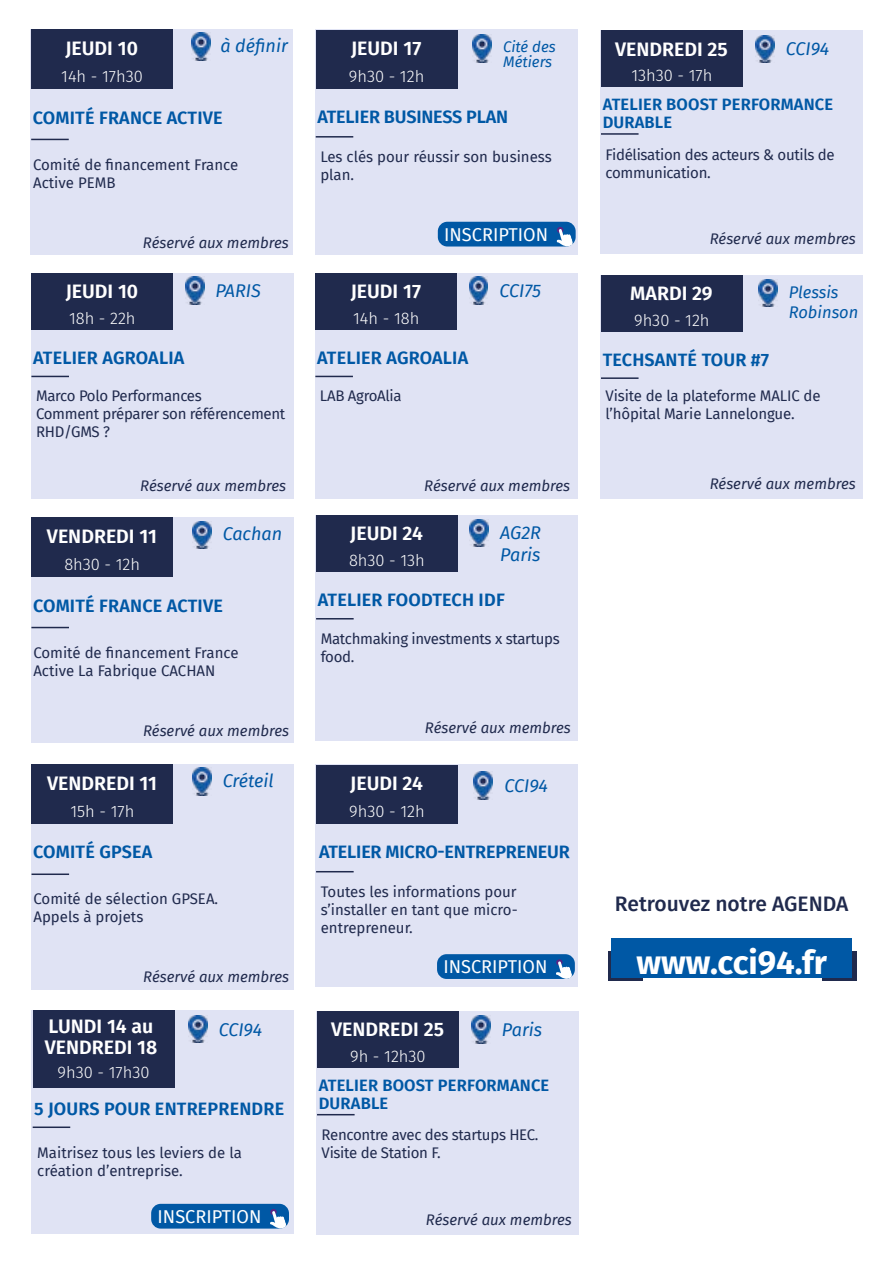
<style>
.page{position:relative;width:893px;height:1263px;background:#fff}
.page>*{position:absolute;margin:0;border:0;box-sizing:border-box;transform-origin:0 0}
.t1{font:700 33px "Fira Sans";color:#fff}
.t2{font:500 21px "Fira Sans";color:#202a4d}
.t3{font:600 19.5px/21px "Fira Sans";color:#fff}
.t4{font:18.15px "Fira Sans";color:#fff}
.t5{font:600 18px "Fira Sans";letter-spacing:.01em;color:#0058a5}
.t6{font:italic 18px/21.6px "Fira Sans";color:#0058a5}
.t7{font:600 18px "Fira Sans";letter-spacing:-.01em;color:#0058a5}
.t8{font:300 16.5px "Fira Sans";color:#fff}
.t9{font:600 16.5px/18px "Fira Sans";letter-spacing:.01em;color:#0058a5}
.t10{font:italic 16.5px/19.8px "Fira Sans";color:#0058a5}
.t11{font:15px/18px "Fira Sans";letter-spacing:-.01em;color:#202a4d}
.t12{font:italic 15px "Fira Sans";color:#202a4d}
.t13{font:italic 15px/15px "Fira Sans";color:#0058a5}
</style>
<div class="page">
<svg style="left:608px;top:951px;width:34px;height:30px"></svg>
<div style="left:822px;top:951px;width:35px;height:30px;background:#202a4d"></div>
<div style="left:612px;top:938px;width:240px;height:39px;background:#0058a5"></div>
<div style="left:315px;top:765px;width:263px;height:221px;background:#e0e3f4"></div>
<div style="left:316px;top:765px;width:142px;height:58px;background:#202a4d"></div>
<hr style="left:316px;top:871px;width:38px;height:1px;background:#202a4d">
<div style="left:437px;top:954px;width:138px;height:25px;background:#0058a5;border-radius:10px"></div>
<svg style="left:556px;top:959px;width:16px;height:20px"></svg>
<img style="left:474px;top:771px;width:19px;height:28px">
<div style="left:31px;top:1011px;width:263px;height:223px;background:#e0e3f4"></div>
<div style="left:33px;top:1010px;width:141px;height:77px;background:#202a4d"></div>
<hr style="left:33px;top:1126px;width:37px;height:2px;background:#202a4d">
<div style="left:151px;top:1204px;width:138px;height:24px;background:#0058a5;border-radius:10px"></div>
<svg style="left:270px;top:1209px;width:16px;height:19px"></svg>
<img style="left:188px;top:1015px;width:19px;height:28px">
<div style="left:31px;top:518px;width:263px;height:225px;background:#e0e3f4"></div>
<div style="left:31px;top:518px;width:142px;height:59px;background:#202a4d"></div>
<hr style="left:31px;top:627px;width:38px;height:1px;background:#202a4d">
<img style="left:192px;top:521px;width:19px;height:28px">
<div style="left:316px;top:1011px;width:263px;height:224px;background:#e0e3f4"></div>
<div style="left:317px;top:1011px;width:142px;height:57px;background:#202a4d"></div>
<hr style="left:317px;top:1114px;width:38px;height:1px;background:#202a4d">
<img style="left:471px;top:1016px;width:19px;height:27px">
<div style="left:600px;top:30px;width:263px;height:224px;background:#e0e3f4"></div>
<div style="left:601px;top:30px;width:142px;height:57px;background:#202a4d"></div>
<hr style="left:601px;top:133px;width:38px;height:2px;background:#202a4d">
<img style="left:755px;top:35px;width:19px;height:28px">
<div style="left:600px;top:275px;width:263px;height:223px;background:#e0e3f4"></div>
<div style="left:601px;top:275px;width:142px;height:57px;background:#202a4d"></div>
<hr style="left:601px;top:377px;width:38px;height:2px;background:#202a4d">
<img style="left:758px;top:279px;width:19px;height:28px">
<div style="left:315px;top:273px;width:263px;height:225px;background:#e0e3f4"></div>
<div style="left:315px;top:273px;width:142px;height:57px;background:#202a4d"></div>
<hr style="left:315px;top:376px;width:38px;height:1px;background:#202a4d">
<img style="left:469px;top:277px;width:19px;height:27px">
<div style="left:315px;top:515px;width:263px;height:226px;background:#e0e3f4"></div>
<div style="left:316px;top:515px;width:142px;height:57px;background:#202a4d"></div>
<hr style="left:316px;top:618px;width:38px;height:1px;background:#202a4d">
<img style="left:470px;top:519px;width:19px;height:28px">
<div style="left:31px;top:273px;width:263px;height:225px;background:#e0e3f4"></div>
<div style="left:31px;top:273px;width:142px;height:57px;background:#202a4d"></div>
<hr style="left:31px;top:376px;width:38px;height:1px;background:#202a4d">
<img style="left:185px;top:277px;width:19px;height:27px">
<div style="left:30px;top:30px;width:263px;height:225px;background:#e0e3f4"></div>
<div style="left:31px;top:30px;width:142px;height:59px;background:#202a4d"></div>
<hr style="left:31px;top:139px;width:38px;height:1px;background:#202a4d">
<img style="left:192px;top:33px;width:19px;height:28px">
<div style="left:31px;top:765px;width:263px;height:225px;background:#e0e3f4"></div>
<div style="left:32px;top:765px;width:141px;height:59px;background:#202a4d"></div>
<hr style="left:32px;top:873px;width:37px;height:2px;background:#202a4d">
<img style="left:192px;top:768px;width:19px;height:27px">
<div style="left:315px;top:30px;width:263px;height:225px;background:#e0e3f4"></div>
<div style="left:316px;top:30px;width:141px;height:59px;background:#202a4d"></div>
<hr style="left:316px;top:136px;width:37px;height:2px;background:#202a4d">
<div style="left:438px;top:222px;width:138px;height:24px;background:#0058a5;border-radius:10px"></div>
<svg style="left:557px;top:227px;width:16px;height:19px"></svg>
<img style="left:473px;top:35px;width:18px;height:27px">
<p class="t6" style="left:220px;top:35px;width:69px">à définir</p>
<h3 class="t3" style="left:65px;top:37px;width:74px">JEUDI 10</h3>
<p class="t8" style="left:61px;top:65px;width:83px">14h - 17h30</p>
<p class="t5" style="left:33px;top:102px;width:191px">COMITÉ FRANCE ACTIVE</p>
<p class="t11" style="left:33px;top:155px;width:207px">Comité de financement France<br>Active PEMB</p>
<p class="t13" style="left:503px;top:39px;width:54px">Cité des<br>Métiers</p>
<h3 class="t3" style="left:351px;top:37px;width:72px">JEUDI 17</h3>
<p class="t8" style="left:349px;top:64px;width:77px">9h30 - 12h</p>
<p class="t7" style="left:317px;top:102px;width:192px">ATELIER BUSINESS PLAN</p>
<p class="t11" style="left:320px;top:147px;width:233px">Les clés pour réussir son business plan.</p>
<h3 class="t3" style="left:615px;top:37px;width:114px">VENDREDI 25</h3>
<p class="t8" style="left:631px;top:64px;width:83px">13h30 - 17h</p>
<p class="t9" style="left:603px;top:95px;width:232px">ATELIER BOOST PERFORMANCE<br>DURABLE</p>
<p class="t11" style="left:606px;top:145px;width:231px">Fidélisation des acteurs &amp; outils de communication.</p>
<p class="t6" style="left:786px;top:38px;width:45px">CCI94</p>
<p class="t12" style="left:143px;top:231px;width:147px">Réservé aux membres</p>
<p class="t4" style="left:444px;top:221px;width:105px">INSCRIPTION</p>
<p class="t12" style="left:710px;top:228px;width:147px">Réservé aux membres</p>
<p class="t6" style="left:216px;top:280px;width:47px">PARIS</p>
<h3 class="t3" style="left:66px;top:280px;width:74px">JEUDI 10</h3>
<p class="t8" style="left:69px;top:306px;width:68px">18h - 22h</p>
<p class="t5" style="left:33px;top:343px;width:153px">ATELIER AGROALIA</p>
<p class="t11" style="left:36px;top:387px;width:251px">Marco Polo Performances<br>Comment préparer son référencement<br>RHD/GMS ?</p>
<h3 class="t3" style="left:351px;top:280px;width:72px">JEUDI 17</h3>
<p class="t8" style="left:353px;top:306px;width:68px">14h - 18h</p>
<p class="t5" style="left:317px;top:343px;width:153px">ATELIER AGROALIA</p>
<p class="t11" style="left:320px;top:387px;width:83px">LAB AgroAlia</p>
<p class="t6" style="left:500px;top:280px;width:43px">CCI75</p>
<p class="t10" style="left:789px;top:282px;width:71px">Plessis<br>Robinson</p>
<h3 class="t3" style="left:630px;top:281px;width:84px">MARDI 29</h3>
<p class="t8" style="left:634px;top:308px;width:77px">9h30 - 12h</p>
<p class="t5" style="left:603px;top:344px;width:168px">TECHSANTÉ TOUR #7</p>
<p class="t11" style="left:606px;top:386px;width:216px">Visite de la plateforme MALIC de l’hôpital Marie Lannelongue.</p>
<p class="t12" style="left:140px;top:475px;width:147px">Réservé aux membres</p>
<p class="t12" style="left:424px;top:475px;width:147px">Réservé aux membres</p>
<p class="t12" style="left:710px;top:472px;width:147px">Réservé aux membres</p>
<p class="t6" style="left:223px;top:523px;width:61px">Cachan</p>
<h3 class="t3" style="left:47px;top:525px;width:111px">VENDREDI 11</h3>
<p class="t8" style="left:64px;top:553px;width:77px">8h30 - 12h</p>
<p class="t5" style="left:33px;top:591px;width:191px">COMITÉ FRANCE ACTIVE</p>
<p class="t11" style="left:33px;top:643px;width:207px">Comité de financement France<br>Active La Fabrique CACHAN</p>
<p class="t6" style="left:500px;top:522px;width:42px">AG2R<br>Paris</p>
<h3 class="t3" style="left:350px;top:522px;width:74px">JEUDI 24</h3>
<p class="t8" style="left:349px;top:549px;width:77px">8h30 - 13h</p>
<p class="t5" style="left:318px;top:585px;width:189px">ATELIER FOODTECH IDF</p>
<p class="t11" style="left:321px;top:629px;width:241px">Matchmaking investments x startups food.</p>
<p class="t12" style="left:143px;top:719px;width:147px">Réservé aux membres</p>
<p class="t12" style="left:425px;top:717px;width:147px">Réservé aux membres</p>
<p class="t6" style="left:223px;top:769px;width:52px">Créteil</p>
<h3 class="t3" style="left:47px;top:771px;width:111px">VENDREDI 11</h3>
<p class="t8" style="left:70px;top:799px;width:65px">15h - 17h</p>
<p class="t5" style="left:33px;top:837px;width:121px">COMITÉ GPSEA</p>
<p class="t11" style="left:33px;top:890px;width:186px">Comité de sélection GPSEA.<br>Appels à projets</p>
<p class="t12" style="left:143px;top:966px;width:147px">Réservé aux membres</p>
<h3 class="t3" style="left:350px;top:771px;width:74px">JEUDI 24</h3>
<p class="t8" style="left:349px;top:799px;width:77px">9h30 - 12h</p>
<p class="t7" style="left:319px;top:837px;width:252px">ATELIER MICRO-ENTREPRENEUR</p>
<p class="t11" style="left:321px;top:882px;width:199px;text-align:justify">Toutes les informations pour s’installer en tant que micro&shy;entrepreneur.</p>
<p class="t4" style="left:443px;top:953px;width:105px">INSCRIPTION</p>
<p class="t6" style="left:504px;top:774px;width:45px">CCI94</p>
<h2 class="t2" style="left:615px;top:887px;width:235px">Retrouvez notre AGENDA</h2>
<h1 class="t1" style="left:636px;top:934px;width:192px">www.cci94.fr</h1>
<h3 class="t3" style="left:45px;top:1014px;width:114px">LUNDI 14 au<br>VENDREDI 18</h3>
<p class="t8" style="left:58px;top:1061px;width:93px">9h30 - 17h30</p>
<p class="t5" style="left:34px;top:1093px;width:251px">5 JOURS POUR ENTREPRENDRE</p>
<p class="t11" style="left:37px;top:1143px;width:206px">Maitrisez tous les leviers de la création d’entreprise.</p>
<p class="t4" style="left:158px;top:1203px;width:105px">INSCRIPTION</p>
<p class="t6" style="left:219px;top:1018px;width:45px">CCI94</p>
<p class="t6" style="left:502px;top:1018px;width:42px">Paris</p>
<h3 class="t3" style="left:331px;top:1018px;width:114px">VENDREDI 25</h3>
<p class="t8" style="left:350px;top:1045px;width:77px">9h - 12h30</p>
<p class="t9" style="left:319px;top:1075px;width:232px">ATELIER BOOST PERFORMANCE<br>DURABLE</p>
<p class="t11" style="left:322px;top:1126px;width:218px">Rencontre avec des startups HEC.<br>Visite de Station F.</p>
<p class="t12" style="left:426px;top:1208px;width:147px">Réservé aux membres</p>
</div>
